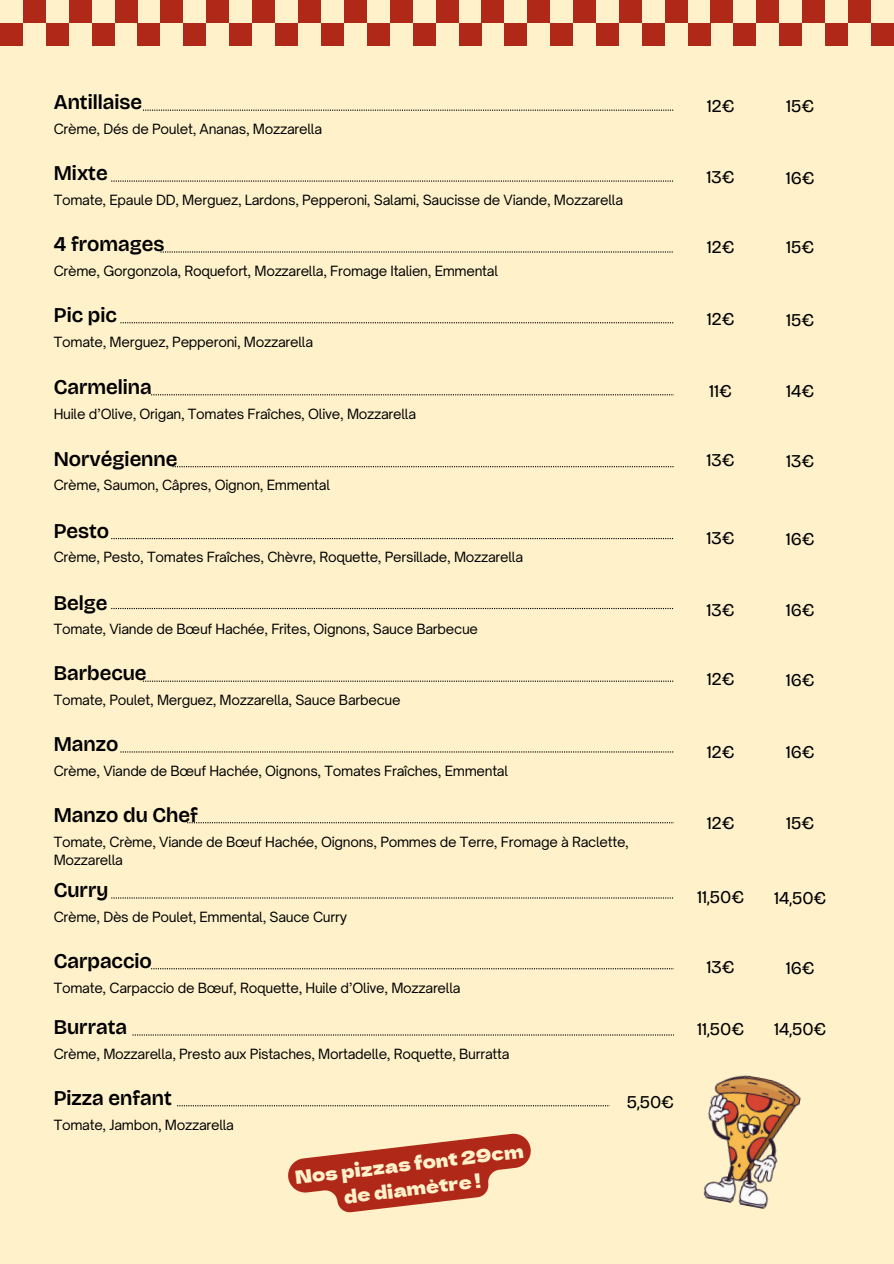
<style>
.page{position:relative;width:894px;height:1264px;background:#fff}
.page>*{position:absolute;margin:0;border:0;box-sizing:border-box;transform-origin:0 0}
.t1{font:600 21px "Bricolage Grotesque 28 pt";color:#000}
.t2{font:18px "Bricolage Grotesque 28 pt";color:#000}
.t3{font:18px/24.8px "Dela Gothic One";color:#fff2cb;text-align:center}
.t4{font:13.5px/18px "Open Sauce One";letter-spacing:-.02em;color:#000}
</style>
<div class="page">
<div style="left:0;top:0;width:893px;height:1263px;background:#fff2cb"></div>
<div style="left:0;top:23px;width:23px;height:23px;background:#b02918"></div>
<div style="left:23px;top:0;width:23px;height:23px;background:#b02918"></div>
<div style="left:46px;top:23px;width:23px;height:23px;background:#b02918"></div>
<div style="left:69px;top:0;width:23px;height:23px;background:#b02918"></div>
<div style="left:92px;top:23px;width:22px;height:23px;background:#b02918"></div>
<div style="left:114px;top:0;width:23px;height:23px;background:#b02918"></div>
<div style="left:137px;top:23px;width:23px;height:23px;background:#b02918"></div>
<div style="left:160px;top:0;width:23px;height:23px;background:#b02918"></div>
<div style="left:183px;top:23px;width:23px;height:23px;background:#b02918"></div>
<div style="left:206px;top:0;width:23px;height:23px;background:#b02918"></div>
<div style="left:229px;top:23px;width:23px;height:23px;background:#b02918"></div>
<div style="left:252px;top:0;width:23px;height:23px;background:#b02918"></div>
<div style="left:275px;top:23px;width:23px;height:23px;background:#b02918"></div>
<div style="left:298px;top:0;width:23px;height:23px;background:#b02918"></div>
<div style="left:321px;top:23px;width:23px;height:23px;background:#b02918"></div>
<div style="left:344px;top:0;width:23px;height:23px;background:#b02918"></div>
<div style="left:367px;top:23px;width:22px;height:23px;background:#b02918"></div>
<div style="left:389px;top:0;width:23px;height:23px;background:#b02918"></div>
<div style="left:412px;top:23px;width:23px;height:23px;background:#b02918"></div>
<div style="left:435px;top:0;width:23px;height:23px;background:#b02918"></div>
<div style="left:458px;top:23px;width:23px;height:23px;background:#b02918"></div>
<div style="left:481px;top:0;width:23px;height:23px;background:#b02918"></div>
<div style="left:504px;top:23px;width:23px;height:23px;background:#b02918"></div>
<div style="left:527px;top:0;width:23px;height:23px;background:#b02918"></div>
<div style="left:550px;top:23px;width:23px;height:23px;background:#b02918"></div>
<div style="left:573px;top:0;width:23px;height:23px;background:#b02918"></div>
<div style="left:710px;top:0;width:23px;height:23px;background:#b02918"></div>
<div style="left:596px;top:23px;width:23px;height:23px;background:#b02918"></div>
<div style="left:733px;top:23px;width:23px;height:23px;background:#b02918"></div>
<div style="left:619px;top:0;width:23px;height:23px;background:#b02918"></div>
<div style="left:756px;top:0;width:23px;height:23px;background:#b02918"></div>
<div style="left:847px;top:0;width:23px;height:23px;background:#b02918"></div>
<div style="left:642px;top:23px;width:22px;height:23px;background:#b02918"></div>
<div style="left:779px;top:23px;width:23px;height:23px;background:#b02918"></div>
<div style="left:870px;top:23px;width:23px;height:23px;background:#b02918"></div>
<div style="left:664px;top:0;width:23px;height:23px;background:#b02918"></div>
<div style="left:802px;top:0;width:23px;height:23px;background:#b02918"></div>
<div style="left:687px;top:23px;width:23px;height:23px;background:#b02918"></div>
<div style="left:825px;top:23px;width:22px;height:23px;background:#b02918"></div>
<svg style="left:172px;top:466px;width:501px;height:1px"></svg>
<svg style="left:111px;top:538px;width:562px;height:1px"></svg>
<svg style="left:111px;top:608px;width:562px;height:1px"></svg>
<svg style="left:143px;top:680px;width:530px;height:1px"></svg>
<svg style="left:120px;top:751px;width:553px;height:1px"></svg>
<svg style="left:187px;top:822px;width:486px;height:1px"></svg>
<svg style="left:111px;top:897px;width:562px;height:1px"></svg>
<svg style="left:151px;top:968px;width:522px;height:1px"></svg>
<svg style="left:151px;top:394px;width:522px;height:1px"></svg>
<svg style="left:160px;top:251px;width:512px;height:1px"></svg>
<svg style="left:120px;top:322px;width:553px;height:1px"></svg>
<svg style="left:143px;top:110px;width:530px;height:1px"></svg>
<svg style="left:111px;top:180px;width:562px;height:2px"></svg>
<svg style="left:132px;top:1034px;width:540px;height:1px"></svg>
<svg style="left:177px;top:1105px;width:432px;height:1px"></svg>
<img style="left:703px;top:1075px;width:98px;height:134px">
<svg style="left:288px;top:1133px;width:243px;height:79px"></svg>
<h1 class="t1" style="left:54px;top:86px;width:90px">Antillaise</h1>
<p class="t4" style="left:54px;top:120px;width:270px">Crème, Dés de Poulet, Ananas, Mozzarella</p>
<h1 class="t1" style="left:54px;top:157px;width:55px">Mixte</h1>
<p class="t4" style="left:54px;top:190px;width:570px">Tomate, Epaule DD, Merguez, Lardons, Pepperoni, Salami, Saucisse de Viande, Mozzarella</p>
<h1 class="t1" style="left:54px;top:228px;width:112px">4 fromages</h1>
<p class="t4" style="left:54px;top:261px;width:446px">Crème, Gorgonzola, Roquefort, Mozzarella, Fromage Italien, Emmental</p>
<h1 class="t1" style="left:54px;top:299px;width:65px">Pic pic</h1>
<p class="t4" style="left:54px;top:332px;width:261px">Tomate, Merguez, Pepperoni, Mozzarella</p>
<h1 class="t1" style="left:54px;top:371px;width:99px">Carmelina</h1>
<p class="t4" style="left:54px;top:404px;width:364px">Huile d’Olive, Origan, Tomates Fraîches, Olive, Mozzarella</p>
<h1 class="t1" style="left:54px;top:443px;width:125px">Norvégienne</h1>
<p class="t4" style="left:54px;top:476px;width:278px">Crème, Saumon, Câpres, Oignon, Emmental</p>
<h1 class="t1" style="left:54px;top:514px;width:57px">Pesto</h1>
<p class="t4" style="left:54px;top:548px;width:471px">Crème, Pesto, Tomates Fraîches, Chèvre, Roquette, Persillade, Mozzarella</p>
<h1 class="t1" style="left:54px;top:586px;width:55px">Belge</h1>
<p class="t4" style="left:54px;top:620px;width:425px">Tomate, Viande de Bœuf Hachée, Frites, Oignons, Sauce Barbecue</p>
<h1 class="t1" style="left:54px;top:657px;width:94px">Barbecue</h1>
<p class="t4" style="left:54px;top:690px;width:348px">Tomate, Poulet, Merguez, Mozzarella, Sauce Barbecue</p>
<h1 class="t1" style="left:54px;top:728px;width:66px">Manzo</h1>
<p class="t4" style="left:54px;top:761px;width:456px">Crème, Viande de Bœuf Hachée, Oignons, Tomates Fraîches, Emmental</p>
<h1 class="t1" style="left:54px;top:798px;width:146px">Manzo du Chef</h1>
<p class="t4" style="left:54px;top:832px;width:576px">Tomate, Crème, Viande de Bœuf Hachée, Oignons, Pommes de Terre, Fromage à Raclette,<br>Mozzarella</p>
<h1 class="t1" style="left:54px;top:874px;width:56px">Curry</h1>
<p class="t4" style="left:54px;top:907px;width:295px">Crème, Dès de Poulet, Emmental, Sauce Curry</p>
<h1 class="t1" style="left:54px;top:944px;width:100px">Carpaccio</h1>
<p class="t4" style="left:54px;top:978px;width:408px">Tomate, Carpaccio de Bœuf, Roquette, Huile d’Olive, Mozzarella</p>
<h1 class="t1" style="left:54px;top:1011px;width:75px">Burrata</h1>
<p class="t4" style="left:54px;top:1044px;width:457px">Crème, Mozzarella, Presto aux Pistaches, Mortadelle, Roquette, Burratta</p>
<h1 class="t1" style="left:54px;top:1081px;width:119px">Pizza enfant</h1>
<h2 class="t2" style="left:626px;top:1088px;width:49px">5,50€</h2>
<p class="t4" style="left:54px;top:1115px;width:182px">Tomate, Jambon, Mozzarella</p>
<h2 class="t3" style="left:294px;top:1164px;width:231px;rotate:-7deg">Nos pizzas font 29cm de diamètre !</h2>
<h2 class="t2" style="left:706px;top:93px;width:29px">12€</h2>
<h2 class="t2" style="left:786px;top:93px;width:29px">15€</h2>
<h2 class="t2" style="left:706px;top:164px;width:30px">13€</h2>
<h2 class="t2" style="left:785px;top:164px;width:30px">16€</h2>
<h2 class="t2" style="left:706px;top:234px;width:29px">12€</h2>
<h2 class="t2" style="left:786px;top:234px;width:29px">15€</h2>
<h2 class="t2" style="left:706px;top:306px;width:29px">12€</h2>
<h2 class="t2" style="left:786px;top:306px;width:29px">15€</h2>
<h2 class="t2" style="left:709px;top:377px;width:24px">11€</h2>
<h2 class="t2" style="left:786px;top:377px;width:29px">14€</h2>
<h2 class="t2" style="left:706px;top:447px;width:30px">13€</h2>
<h2 class="t2" style="left:786px;top:447px;width:30px">13€</h2>
<h2 class="t2" style="left:706px;top:525px;width:30px">13€</h2>
<h2 class="t2" style="left:785px;top:525px;width:30px">16€</h2>
<h2 class="t2" style="left:706px;top:596px;width:30px">13€</h2>
<h2 class="t2" style="left:785px;top:597px;width:30px">16€</h2>
<h2 class="t2" style="left:706px;top:666px;width:29px">12€</h2>
<h2 class="t2" style="left:785px;top:666px;width:30px">16€</h2>
<h2 class="t2" style="left:706px;top:738px;width:29px">12€</h2>
<h2 class="t2" style="left:785px;top:738px;width:30px">16€</h2>
<h2 class="t2" style="left:706px;top:809px;width:29px">12€</h2>
<h2 class="t2" style="left:786px;top:810px;width:29px">15€</h2>
<h2 class="t2" style="left:697px;top:883px;width:48px">11,50€</h2>
<h2 class="t2" style="left:774px;top:884px;width:54px">14,50€</h2>
<h2 class="t2" style="left:706px;top:953px;width:30px">13€</h2>
<h2 class="t2" style="left:785px;top:954px;width:30px">16€</h2>
<h2 class="t2" style="left:697px;top:1015px;width:48px">11,50€</h2>
<h2 class="t2" style="left:774px;top:1015px;width:54px">14,50€</h2>
</div>
